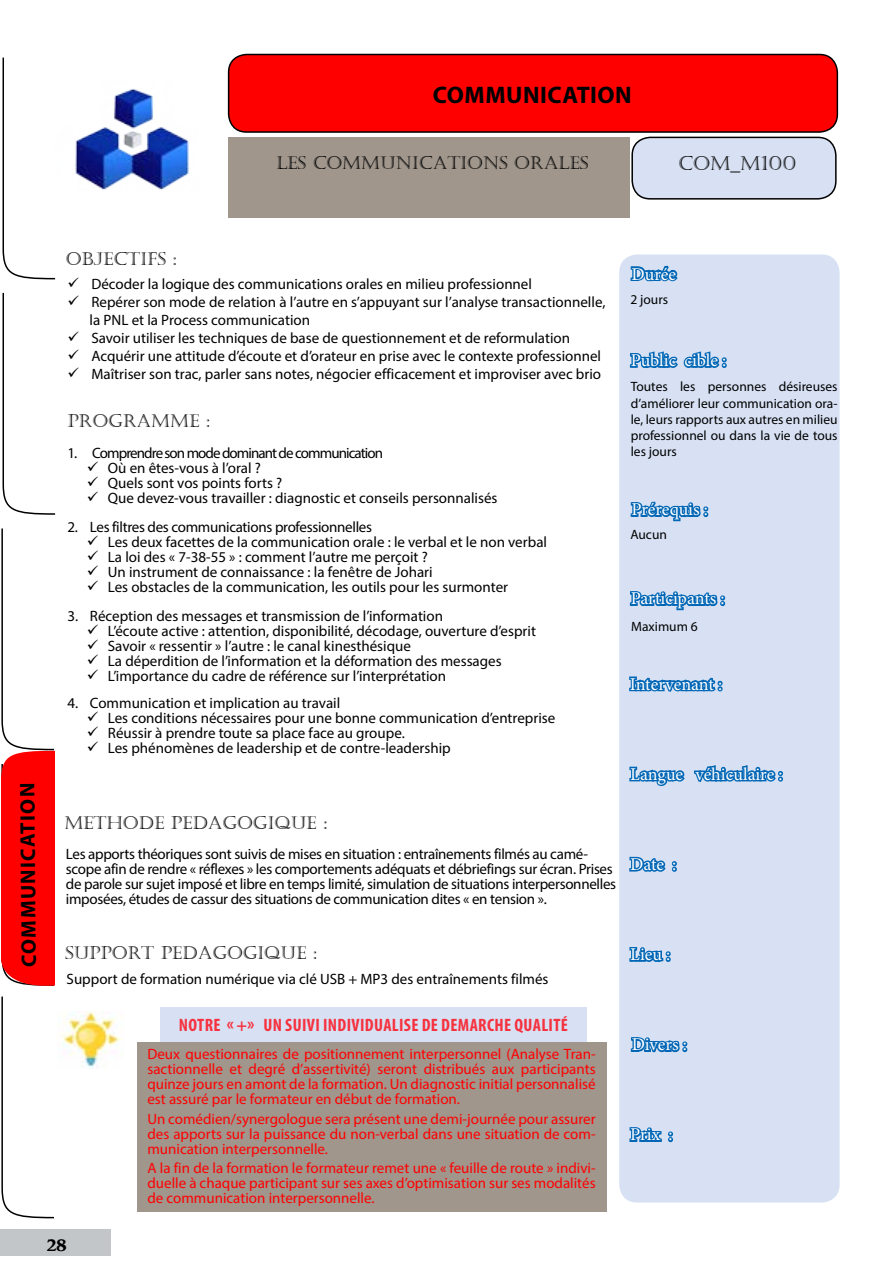
<style>
.page{position:relative;width:893px;height:1263px;background:#fff}
.page>*{position:absolute;margin:0;border:0;box-sizing:border-box;transform-origin:0 0}
.t1{font:700 24px "Myriad Pro";letter-spacing:.02em;color:#000}
.t2{font:700 21px "Myriad Pro";color:#000}
.t3{font:19.5px "Castellar";color:#000}
.t4{font:18px "Minion Pro";color:#fff}
.t5{font:18px "Castellar";color:#000}
.t6{font:700 condensed 18px "Myriad Pro";letter-spacing:.02em;color:#f7323f}
.t7{font:18px "ARJULIAN";color:#000}
.t8{font:15px/15px "Myriad Pro";color:#000}
.t9{font:15px/15px "Myriad Pro";color:#ff0001;text-align:justify}
.t10{font:15px/15px "Myriad Pro";letter-spacing:-.02em;color:#000}
.t11{font:13.5px/16.2px "Myriad Pro";color:#000;text-align:justify}
</style>
<div class="page">
<svg style="left:2px;top:57px;width:54px;height:223px"></svg>
<svg style="left:2px;top:292px;width:54px;height:223px"></svg>
<svg style="left:1px;top:996px;width:53px;height:223px"></svg>
<svg style="left:1px;top:528px;width:54px;height:458px"></svg>
<div style="left:160px;top:1007px;width:426px;height:50px;background:#d7e1f3"></div>
<div style="left:619px;top:254px;width:221px;height:948px;background:#d7e1f3;border-radius:18px"></div>
<div style="left:229px;top:54px;width:608px;height:78px;background:#ff0001;border-radius:18px"></div>
<div style="left:228px;top:54px;width:610px;height:79px;border:2px solid #000;border-radius:18px"></div>
<svg style="left:630px;top:501px;width:78px;height:21px"></svg>
<svg style="left:629px;top:351px;width:98px;height:18px"></svg>
<svg style="left:630px;top:265px;width:48px;height:17px"></svg>
<svg style="left:629px;top:591px;width:96px;height:20px"></svg>
<svg style="left:629px;top:676px;width:94px;height:16px"></svg>
<svg style="left:629px;top:947px;width:42px;height:15px"></svg>
<svg style="left:629px;top:765px;width:154px;height:21px"></svg>
<svg style="left:630px;top:1037px;width:57px;height:16px"></svg>
<svg style="left:629px;top:1127px;width:44px;height:16px"></svg>
<img style="left:54px;top:79px;width:135px;height:112px">
<div style="left:228px;top:137px;width:401px;height:81px;background:#a0968c"></div>
<div style="left:632px;top:137px;width:204px;height:62px;background:#d7e1f3;border-radius:18px"></div>
<div style="left:631px;top:137px;width:206px;height:63px;border:2px solid #000;border-radius:18px"></div>
<svg style="left:629px;top:856px;width:48px;height:16px"></svg>
<div style="left:1px;top:1229px;width:110px;height:27px;background:#c3c6c8"></div>
<div style="left:137px;top:1042px;width:469px;height:170px;background:#a0968c"></div>
<img style="left:58px;top:1011px;width:65px;height:57px">
<h1 class="t1" style="left:433px;top:79px;width:200px">COMMUNICATION</h1>
<p class="t5" style="left:276px;top:153px;width:314px">LES COMMUNICATIONS ORALES</p>
<h3 class="t3" style="left:678px;top:152px;width:120px">COM_M100</h3>
<h2 class="t2" style="left:16px;top:967px;width:186px;rotate:-91deg">COMMUNICATION</h2>
<p class="t5" style="left:66px;top:248px;width:112px">OBJECTIFS :</p>
<p class="t8" style="left:90px;top:275px;width:517px;line-height:18px">Décoder la logique des communications orales en milieu professionnel<br>Repérer son mode de relation à l’autre en s’appuyant sur l’analyse transactionnelle, la PNL et la Process communication<br>Savoir utiliser les techniques de base de questionnement et de reformulation Acquérir une attitude d’écoute et d’orateur en prise avec le contexte professionnel Maîtriser son trac, parler sans notes, négocier efficacement et improviser avec brio</p>
<p class="t5" style="left:67px;top:410px;width:144px">PROGRAMME :</p>
<p class="t8" style="left:108px;top:446px;width:391px;text-indent:-40px">1. Comprendre son mode dominant de communication<br>Où en êtes-vous à l’oral ?<br>Quels sont vos points forts ?<br>Que devez-vous travailler : diagnostic et conseils personnalisés</p>
<p class="t8" style="left:108px;top:519px;width:441px;text-indent:-41px">2. Les filtres des communications professionnelles<br>Les deux facettes de la communication orale : le verbal et le non verbal La loi des « 7-38-55 » : comment l’autre me perçoit ?<br>Un instrument de connaissance : la fenêtre de Johari<br>Les obstacles de la communication, les outils pour les surmonter</p>
<p class="t8" style="left:108px;top:608px;width:430px;text-indent:-41px">3. Réception des messages et transmission de l’information<br>L’écoute active : attention, disponibilité, décodage, ouverture d’esprit Savoir « ressentir » l’autre : le canal kinesthésique<br>La déperdition de l’information et la déformation des messages L’importance du cadre de référence sur l’interprétation</p>
<p class="t8" style="left:108px;top:695px;width:449px;text-indent:-41px">4. Communication et implication au travail<br>Les conditions nécessaires pour une bonne communication d’entreprise Réussir à prendre toute sa place face au groupe.<br>Les phénomènes de leadership et de contre-leadership</p>
<p class="t5" style="left:64px;top:812px;width:264px">METHODE PEDAGOGIQUE :</p>
<p class="t10" style="left:66px;top:846px;width:552px">Les apports théoriques sont suivis de mises en situation : entraînements filmés au camé&shy;scope afin de rendre « réflexes » les comportements adéquats et débriefings sur écran. Prises de parole sur sujet imposé et libre en temps limité, simulation de situations interpersonnelles imposées, études de cassur des situations de communication dites « en tension ».</p>
<p class="t5" style="left:65px;top:943px;width:254px">SUPPORT PEDAGOGIQUE :</p>
<p class="t8" style="left:67px;top:971px;width:483px">Support de formation numérique via clé USB + MP3 des entraînements filmés</p>
<p class="t6" style="left:179px;top:1014px;width:391px">NOTRE « +» UN SUIVI INDIVIDUALISE DE DEMARCHE QUALITÉ</p>
<p class="t9" style="left:147px;top:1046px;width:450px">Deux questionnaires de positionnement interpersonnel (Analyse Tran&shy;sactionnelle et degré d’assertivité) seront distribués aux participants quinze jours en amont de la formation. Un diagnostic initial personnalisé est assuré par le formateur en début de formation.</p>
<p class="t9" style="left:147px;top:1111px;width:450px">Un comédien/synergologue sera présent une demi-journée pour assurer des apports sur la puissance du non-verbal dans une situation de com&shy;munication interpersonnelle.</p>
<p class="t9" style="left:147px;top:1160px;width:450px">A la fin de la formation le formateur remet une « feuille de route » indivi&shy;duelle à chaque participant sur ses axes d’optimisation sur ses modalités de communication interpersonnelle.</p>
<p class="t7" style="left:47px;top:1235px;width:21px">28</p>
<p class="t4" style="left:631px;top:262px;width:46px">Durée</p>
<p class="t11" style="left:630px;top:291px;width:39px">2 jours</p>
<p class="t4" style="left:631px;top:348px;width:97px">Public cible :</p>
<p class="t11" style="left:631px;top:379px;width:208px">Toutes les personnes désireuses d’améliorer leur communication ora&shy;le, leurs rapports aux autres en milieu professionnel ou dans la vie de tous les jours</p>
<p class="t4" style="left:631px;top:498px;width:78px">Prérequis :</p>
<p class="t11" style="left:630px;top:526px;width:38px">Aucun</p>
<p class="t4" style="left:631px;top:587px;width:96px">Participants :</p>
<p class="t11" style="left:631px;top:618px;width:68px">Maximum 6</p>
<p class="t4" style="left:630px;top:672px;width:94px">Intervenant :</p>
<p class="t4" style="left:630px;top:762px;width:154px">Langue véhiculaire :</p>
<p class="t4" style="left:630px;top:852px;width:48px">Date :</p>
<p class="t4" style="left:630px;top:942px;width:42px">Lieu :</p>
<p class="t4" style="left:632px;top:1032px;width:57px">Divers :</p>
<p class="t4" style="left:630px;top:1122px;width:44px">Prix :</p>
</div>
